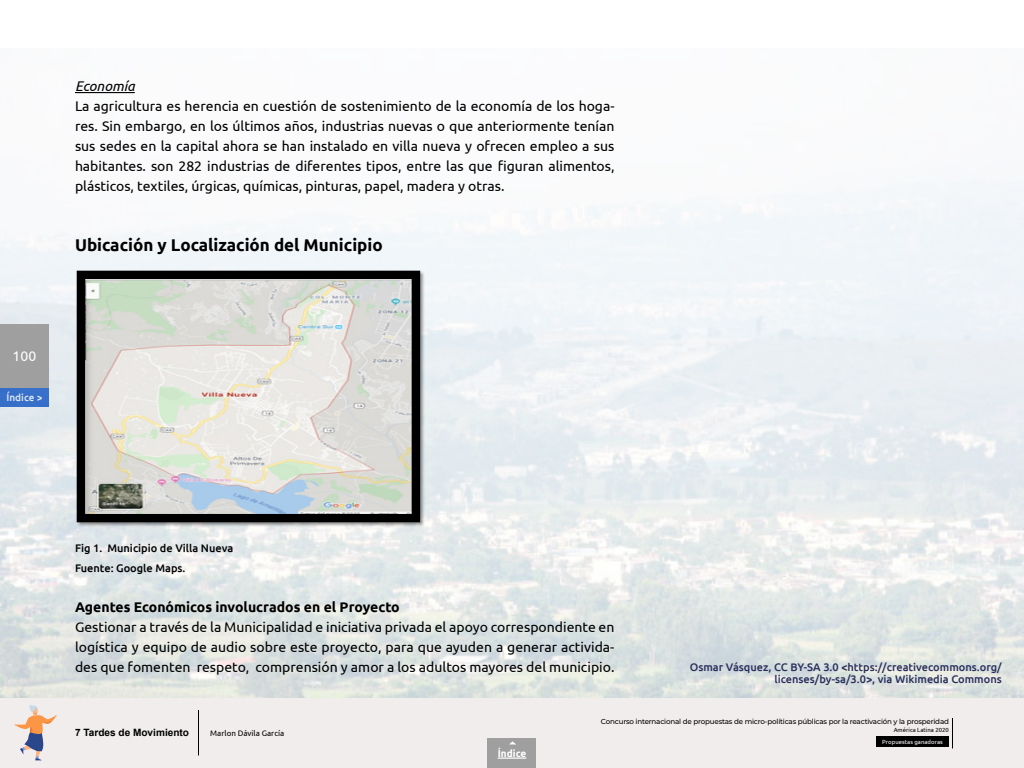
<style>
.page{position:relative;width:1024px;height:768px;background:#fff}
.page>*{position:absolute;margin:0;border:0;box-sizing:border-box;transform-origin:0 0}
.t1{font:700 17px "Ubuntu";color:#000}
.t2{font:14px/20px "Ubuntu";color:#000;text-align:justify}
.t3{font:700 14px "Ubuntu";color:#000}
.t4{font:italic 14px "Ubuntu";color:#000}
.t5{font:14px "Ubuntu";color:#fff}
.t6{font:500 11px/12px "Ubuntu";color:#292e5c;text-align:right}
.t7{font:500 11px/20.1px "Ubuntu";color:#000}
.t8{font:700 10.1px "Arial";color:#000}
.t9{font:500 10px "Ubuntu";color:#fff}
.t10{font:700 10px "Ubuntu";color:#fff}
.t11{font:8px "Ubuntu";color:#000}
.t12{font:500 7.1px "Montserrat";letter-spacing:-.025em;color:#000}
.t13{font:6px "Ubuntu";color:#fff}
.t14{font:6px "Ubuntu";color:#000}
</style>
<div class="page">
<img style="left:0;top:93px;width:1024px;height:605px">
<div style="left:0;top:324px;width:49px;height:64px;background:#9f9f9f"></div>
<hr style="left:75px;top:92px;width:60px;height:1px;background:#000">
<img style="left:75px;top:269px;width:351px;height:259px">
<div style="left:0;top:698px;width:1024px;height:70px;background:#f2eded"></div>
<hr style="left:198px;top:710px;width:1px;height:45px;background:#000">
<svg style="left:14px;top:705px;width:43px;height:55px"></svg>
<div style="left:876px;top:736px;width:73px;height:11px;background:#000"></div>
<hr style="left:952px;top:718px;width:1px;height:30px;background:#000">
<div style="left:488px;top:738px;width:48px;height:30px;background:#9f9f9f"></div>
<svg style="left:498px;top:758px;width:28px;height:1px"></svg>
<p class="t4" style="left:75px;top:77px;width:61px">Economía</p>
<p class="t2" style="left:75px;top:96px;width:541px">La agricultura es herencia en cuestión de sostenimiento de la economía de los hoga&shy;res. Sin embargo, en los últimos años, industrias nuevas o que anteriormente tenían sus sedes en la capital ahora se han instalado en villa nueva y ofrecen empleo a sus habitantes. son 282 industrias de diferentes tipos, entre las que figuran alimentos, plásticos, textiles, úrgicas, químicas, pinturas, papel, madera y otras.</p>
<p class="t1" style="left:75px;top:235px;width:309px">Ubicación y Localización del Municipio</p>
<p class="t5" style="left:13px;top:348px;width:25px">100</p>
<p class="t9" style="left:7px;top:391px;width:37px">Índice &gt;</p>
<p class="t7" style="left:75px;top:538px;width:160px">Fig 1. Municipio de Villa Nueva<br>Fuente: Google Maps.</p>
<p class="t3" style="left:75px;top:599px;width:326px">Agentes Económicos involucrados en el Proyecto</p>
<p class="t2" style="left:75px;top:617px;width:541px">Gestionar a través de la Municipalidad e iniciativa privada el apoyo correspondiente en logística y equipo de audio sobre este proyecto, para que ayuden a generar activida&shy;des que fomenten respeto, comprensión y amor a los adultos mayores del municipio.</p>
<p class="t6" style="left:690px;top:660px;width:314px">Osmar Vásquez, CC BY-SA 3.0 &lt;https://creativecommons.org/ licenses/by-sa/3.0&gt;, via Wikimedia Commons</p>
<p class="t8" style="left:75px;top:726px;width:116px">7 Tardes de Movimiento</p>
<p class="t11" style="left:210px;top:728px;width:76px">Marlon Dávila García</p>
<p class="t10" style="left:498px;top:747px;width:30px">Índice</p>
<p class="t12" style="left:601px;top:716px;width:350px">Concurso internacional de propuestas de micro-políticas públicas por la reactivación y la prosperidad</p>
<p class="t14" style="left:894px;top:726px;width:57px">América Latina 2020</p>
<p class="t13" style="left:882px;top:739px;width:62px">Propuestas ganadoras</p>
</div>
